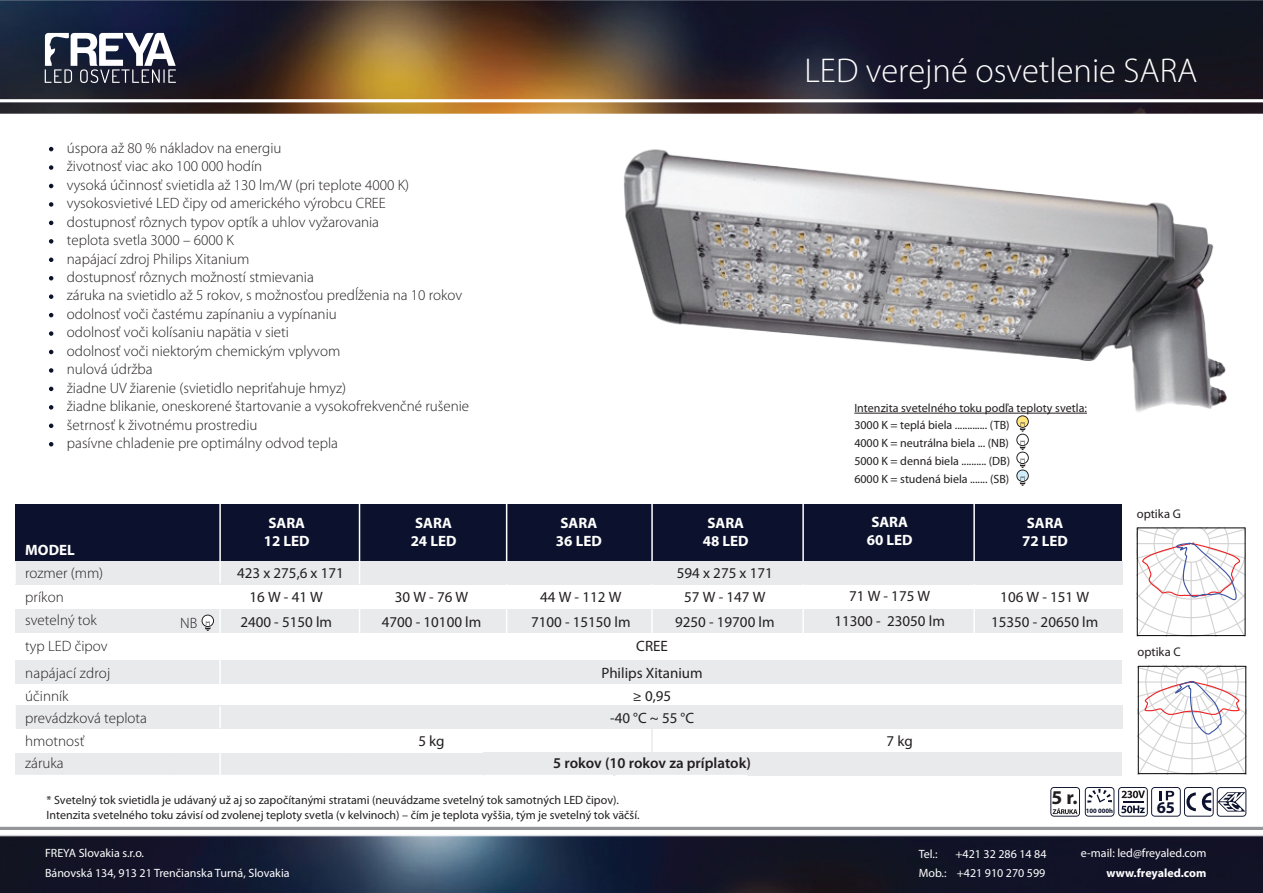
<style>
.page{position:relative;width:1263px;height:893px;background:#fff}
.page>*{position:absolute;margin:0;border:0;box-sizing:border-box;transform-origin:0 0}
.t1{font:300 34.5px "Myriad Pro";color:#fff}
.t2{font:700 19.5px "Myriad Pro";color:#231f20}
.t3{font:700 16.5px "Myriad Pro";color:#0c122d}
.t4{font:300 15px/18.5px "Myriad Pro";color:#231f20}
.t5{font:15px/22.4px "Myriad Pro";color:#231f20;text-align:center}
.t6{font:700 15px/18px "Myriad Pro";color:#fff;text-align:center}
.t7{font:600 15px "Myriad Pro";color:#231f20}
.t8{font:12.6px "Myriad Pro";color:#231f20}
.t9{font:12px/18px "Myriad Pro";color:#231f20;text-align:justify}
.t10{font:12px/19.6px "Myriad Pro";color:#fff}
.t11{font:700 12px "Myriad Pro";color:#fff}
.t12{font:700 6.6px "Myriad Pro";color:#0c122d}
</style>
<div class="page">
<img style="left:0;top:0;width:1263px;height:893px">
<img style="left:593px;top:0;width:663px;height:609px">
<svg style="left:1016px;top:415px;width:13px;height:71px"></svg>
<hr style="left:854px;top:413px;width:233px;height:1px;background:#231f20">
<div style="left:15px;top:610px;width:1107px;height:23px;background:#e9eaec"></div>
<div style="left:214px;top:561px;width:908px;height:23px;background:#e9eaec"></div>
<div style="left:343px;top:706px;width:779px;height:23px;background:#e9eaec"></div>
<div style="left:220px;top:505px;width:902px;height:56px;background:#0c122d"></div>
<div style="left:15px;top:505px;width:205px;height:56px;background:#0c122d"></div>
<div style="left:220px;top:752px;width:133px;height:23px;background:#e9eaec"></div>
<div style="left:15px;top:752px;width:205px;height:23px;background:#e9eaec"></div>
<div style="left:220px;top:706px;width:133px;height:23px;background:#e9eaec"></div>
<div style="left:15px;top:706px;width:205px;height:23px;background:#e9eaec"></div>
<div style="left:15px;top:561px;width:205px;height:23px;background:#e9eaec"></div>
<hr style="left:14px;top:562px;width:2px;height:21px;background:#fff">
<hr style="left:219px;top:481px;width:2px;height:102px;background:#fff">
<hr style="left:14px;top:585px;width:2px;height:22px;background:#fff">
<hr style="left:219px;top:585px;width:2px;height:22px;background:#fff">
<hr style="left:351px;top:585px;width:2px;height:22px;background:#fff">
<hr style="left:14px;top:655px;width:2px;height:22px;background:#fff">
<hr style="left:14px;top:702px;width:2px;height:44px;background:#fff">
<hr style="left:219px;top:683px;width:2px;height:22px;background:#fff">
<hr style="left:219px;top:706px;width:2px;height:22px;background:#fff">
<hr style="left:219px;top:730px;width:2px;height:21px;background:#fff">
<hr style="left:14px;top:751px;width:160px;height:2px;background:#fff">
<hr style="left:174px;top:751px;width:46px;height:2px;background:#fff">
<hr style="left:220px;top:751px;width:132px;height:2px;background:#fff">
<hr style="left:219px;top:753px;width:2px;height:22px;background:#fff">
<hr style="left:14px;top:775px;width:160px;height:1px;background:#fff">
<hr style="left:174px;top:775px;width:46px;height:1px;background:#fff">
<hr style="left:220px;top:775px;width:132px;height:1px;background:#fff">
<div style="left:352px;top:752px;width:133px;height:23px;background:#e9eaec"></div>
<svg style="left:483px;top:585px;width:1px;height:22px"></svg>
<svg style="left:483px;top:684px;width:1px;height:21px"></svg>
<hr style="left:352px;top:751px;width:132px;height:2px;background:#fff">
<hr style="left:352px;top:775px;width:132px;height:1px;background:#fff">
<div style="left:484px;top:752px;width:133px;height:23px;background:#e9eaec"></div>
<svg style="left:615px;top:684px;width:1px;height:21px"></svg>
<svg style="left:615px;top:729px;width:1px;height:23px"></svg>
<hr style="left:484px;top:775px;width:132px;height:1px;background:#fff">
<div style="left:208px;top:660px;width:914px;height:24px;background:#e9eaec"></div>
<div style="left:15px;top:660px;width:205px;height:24px;background:#e9eaec"></div>
<div style="left:613px;top:752px;width:509px;height:23px;background:#e9eaec"></div>
<hr style="left:615px;top:775px;width:132px;height:1px;background:#fff">
<hr style="left:219px;top:589px;width:2px;height:112px;background:#fff">
<svg style="left:359px;top:561px;width:1px;height:23px"></svg>
<hr style="left:359px;top:603px;width:1px;height:31px;background:#fff">
<hr style="left:506px;top:584px;width:1px;height:50px;background:#fff">
<hr style="left:651px;top:584px;width:2px;height:50px;background:#fff">
<hr style="left:651px;top:729px;width:2px;height:23px;background:#e9eaec">
<hr style="left:802px;top:584px;width:2px;height:50px;background:#fff">
<hr style="left:973px;top:584px;width:2px;height:50px;background:#fff">
<svg style="left:202px;top:615px;width:12px;height:16px"></svg>
<hr style="left:359px;top:481px;width:1px;height:80px;background:#fff">
<hr style="left:506px;top:481px;width:1px;height:80px;background:#fff">
<hr style="left:651px;top:481px;width:2px;height:80px;background:#fff">
<hr style="left:802px;top:481px;width:2px;height:80px;background:#fff">
<hr style="left:973px;top:491px;width:2px;height:70px;background:#fff">
<hr style="left:0;top:827px;width:1263px;height:3px;background:#939598">
<hr style="left:0;top:99px;width:1263px;height:3px;background:#fff">
<hr style="left:705px;top:817px;width:132px;height:1px;background:#fff">
<hr style="left:837px;top:817px;width:132px;height:1px;background:#fff">
<hr style="left:969px;top:817px;width:131px;height:1px;background:#fff">
<hr style="left:1100px;top:817px;width:133px;height:1px;background:#fff">
<svg style="left:45px;top:33px;width:131px;height:50px"></svg>
<svg style="left:1137px;top:527px;width:108px;height:109px"></svg>
<svg style="left:1138px;top:666px;width:108px;height:108px"></svg>
<svg style="left:1050px;top:787px;width:196px;height:30px"></svg>
<svg style="left:49px;top:147px;width:4px;height:4px"></svg>
<svg style="left:49px;top:165px;width:4px;height:5px"></svg>
<svg style="left:49px;top:184px;width:4px;height:4px"></svg>
<svg style="left:49px;top:202px;width:4px;height:5px"></svg>
<svg style="left:49px;top:221px;width:4px;height:4px"></svg>
<svg style="left:49px;top:239px;width:4px;height:5px"></svg>
<svg style="left:49px;top:258px;width:4px;height:4px"></svg>
<svg style="left:49px;top:276px;width:4px;height:4px"></svg>
<svg style="left:49px;top:294px;width:4px;height:5px"></svg>
<svg style="left:49px;top:313px;width:4px;height:4px"></svg>
<svg style="left:49px;top:331px;width:4px;height:5px"></svg>
<svg style="left:49px;top:350px;width:4px;height:4px"></svg>
<svg style="left:49px;top:368px;width:4px;height:5px"></svg>
<svg style="left:49px;top:387px;width:4px;height:4px"></svg>
<svg style="left:49px;top:405px;width:4px;height:5px"></svg>
<svg style="left:49px;top:424px;width:4px;height:4px"></svg>
<svg style="left:49px;top:442px;width:4px;height:4px"></svg>
<p class="t4" style="left:67px;top:139px;width:404px">úspora až 80 % nákladov na energiu<br>životnosť viac ako 100 000 hodín<br>vysoká účinnosť svietidla až 130 lm/W (pri teplote 4000 K) vysokosvietivé LED čipy od amerického výrobcu CREE<br>dostupnosť rôznych typov optík a uhlov vyžarovania<br>teplota svetla 3000 – 6000 K<br>napájací zdroj Philips Xitanium<br>dostupnosť rôznych možností stmievania<br>záruka na svietidlo až 5 rokov, s možnosťou predĺženia na 10 rokov odolnosť voči častému zapínaniu a vypínaniu<br>odolnosť voči kolísaniu napätia v sieti<br>odolnosť voči niektorým chemickým vplyvom<br>nulová údržba<br>žiadne UV žiarenie (svietidlo nepriťahuje hmyz)<br>žiadne blikanie, oneskorené štartovanie a vysokofrekvenčné rušenie šetrnosť k životnému prostrediu<br>pasívne chladenie pre optimálny odvod tepla</p>
<p class="t6" style="left:25px;top:540px;width:51px">MODEL</p>
<p class="t6" style="left:264px;top:513px;width:47px">SARA<br>12 LED</p>
<p class="t6" style="left:411px;top:513px;width:47px">SARA<br>24 LED</p>
<h1 class="t1" style="left:804px;top:52px;width:394px">LED verejné osvetlenie SARA</h1>
<p class="t9" style="left:854px;top:399px;width:234px">Intenzita svetelného toku podľa teploty svetla:</p>
<p class="t9" style="left:854px;top:416px;width:157px">3000 K = teplá biela ............. (TB)<br>4000 K = neutrálna biela ... (NB)<br>5000 K = denná biela .......... (DB)<br>6000 K = studená biela ....... (SB)</p>
<p class="t6" style="left:867px;top:513px;width:47px">SARA<br>60 LED</p>
<p class="t6" style="left:556px;top:513px;width:47px">SARA<br>36 LED</p>
<p class="t6" style="left:1022px;top:513px;width:47px">SARA<br>72 LED</p>
<p class="t6" style="left:703px;top:513px;width:47px">SARA<br>48 LED</p>
<p class="t8" style="left:1137px;top:507px;width:46px">optika G</p>
<p class="t4" style="left:25px;top:562px;width:79px;line-height:23.2px">rozmer (mm) príkon</p>
<p class="t5" style="left:237px;top:562px;width:108px">423 x 275,6 x 171</p>
<p class="t5" style="left:677px;top:562px;width:97px">594 x 275 x 171</p>
<p class="t5" style="left:249px;top:586px;width:75px">16 W - 41 W</p>
<p class="t5" style="left:395px;top:586px;width:75px">30 W - 76 W</p>
<p class="t5" style="left:540px;top:586px;width:83px">44 W - 112 W</p>
<p class="t5" style="left:684px;top:586px;width:83px">57 W - 147 W</p>
<p class="t5" style="left:849px;top:585px;width:83px">71 W - 175 W</p>
<p class="t5" style="left:1000px;top:586px;width:90px">106 W - 151 W</p>
<p class="t4" style="left:25px;top:608px;width:84px;line-height:25.5px">svetelný tok typ LED čipov</p>
<p class="t4" style="left:25px;top:685px;width:123px;line-height:21.8px">účinník prevádzková teplota</p>
<p class="t5" style="left:240px;top:611px;width:93px">2400 - 5150 lm</p>
<p class="t5" style="left:382px;top:611px;width:101px">4700 - 10100 lm</p>
<p class="t5" style="left:531px;top:611px;width:101px">7100 - 15150 lm</p>
<p class="t5" style="left:675px;top:611px;width:101px">9250 - 19700 lm</p>
<p class="t5" style="left:834px;top:610px;width:112px">11300 - 23050 lm</p>
<p class="t5" style="left:991px;top:611px;width:109px">15350 - 20650 lm</p>
<p class="t4" style="left:180px;top:614px;width:19px">NB</p>
<p class="t5" style="left:636px;top:635px;width:33px">CREE</p>
<p class="t4" style="left:25px;top:664px;width:87px">napájací zdroj</p>
<p class="t5" style="left:601px;top:662px;width:103px">Philips Xitanium ≥ 0,95<br>-40 °C ~ 55 °C</p>
<p class="t4" style="left:25px;top:729px;width:61px;line-height:22.8px">hmotnosť záruka</p>
<p class="t5" style="left:418px;top:730px;width:28px">5 kg</p>
<p class="t5" style="left:887px;top:730px;width:28px">7 kg</p>
<p class="t7" style="left:553px;top:755px;width:199px">5 rokov (10 rokov za príplatok)</p>
<p class="t9" style="left:47px;top:793px;width:595px;line-height:14.4px">* Svetelný tok svietidla je udávaný už aj so započítanými stratami (neuvádzame svetelný tok samotných LED čipov).<br>Intenzita svetelného toku závisí od zvolenej teploty svetla (v kelvinoch) – čím je teplota vyššia, tým je svetelný tok väčší.</p>
<h2 class="t2" style="left:1051px;top:785px;width:28px">5 r.</h2>
<p class="t12" style="left:1086px;top:807px;width:29px">100 000h</p>
<p class="t8" style="left:1137px;top:645px;width:45px">optika C</p>
<p class="t3" style="left:1157px;top:797px;width:20px">65</p>
<p class="t10" style="left:919px;top:845px;width:129px;line-height:18.6px;text-align:right">+421 32 286 14 84<br>Mob.: +421 910 270 599</p>
<p class="t10" style="left:1081px;top:843px;width:127px">e-mail: led@freyaled.com</p>
<p class="t10" style="left:45px;top:843px;width:246px">FREYA Slovakia s.r.o.<br>Bánovská 134, 913 21 Trenčianska Turná, Slovakia</p>
<p class="t10" style="left:919px;top:844px;width:20px">Tel.:</p>
<p class="t11" style="left:1106px;top:865px;width:102px">www.freyaled.com</p>
</div>
